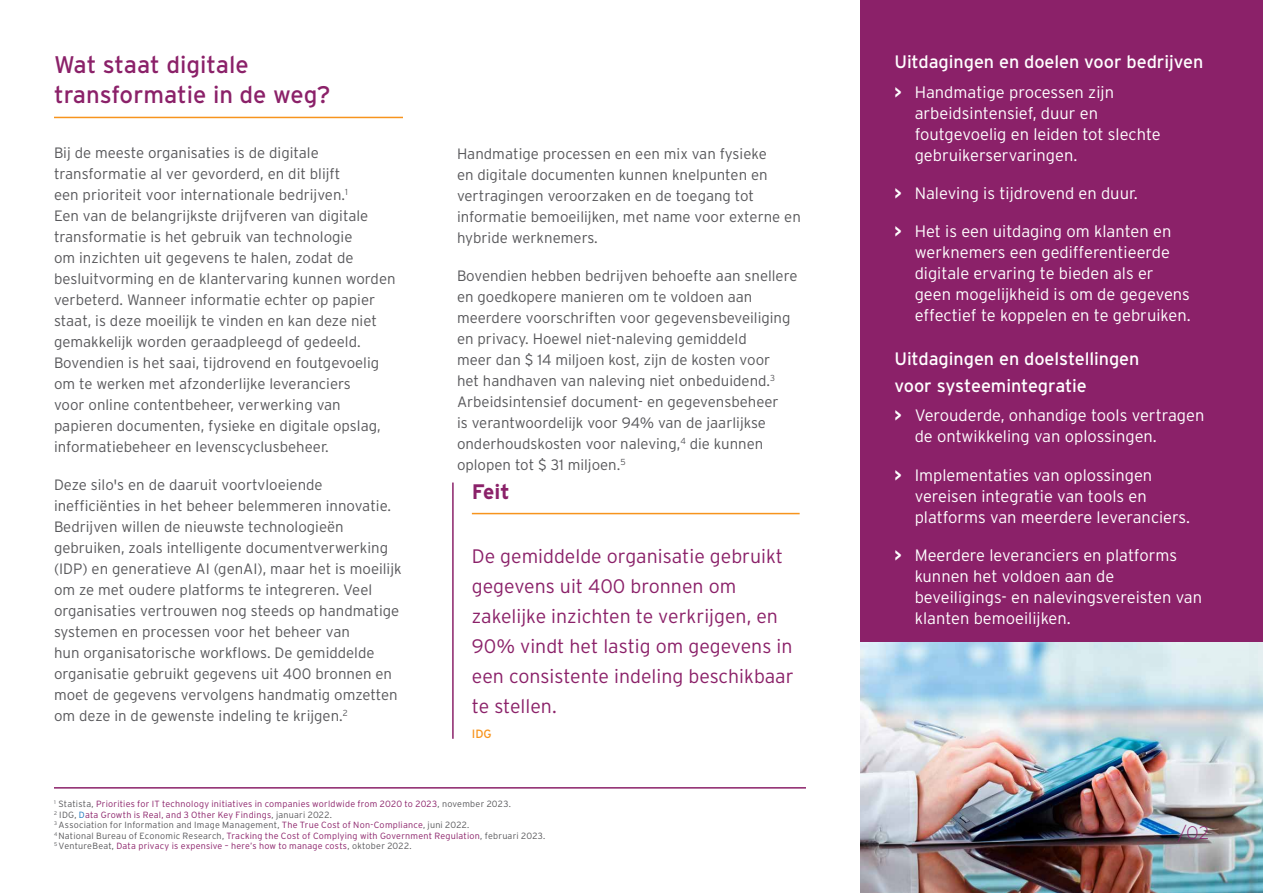
<style>
.page{position:relative;width:1263px;height:893px;background:#fff}
.page>*{position:absolute;margin:0;border:0;box-sizing:border-box;transform-origin:0 0}
.t1{font:24px/30px "Interstate";color:#8b2169}
.t2{font:700 21px "Interstate";color:#8b2169}
.t3{font:300 19.5px/30px "Interstate";color:#8b2169}
.t4{font:18px/27px "Interstate";letter-spacing:-.005em;color:#fff}
.t5{font:300 18px "Geometria";color:#8b2169}
.t6{font:300 16.5px/21px "Interstate";color:#fff}
.t7{font:300 15px/21px "Interstate";color:#58585b}
.t8{font:12px "Interstate";color:#f7941d}
.t9{font:300 9px/10.5px "Interstate";letter-spacing:.025em;color:#8b2169}
.s1{color:#58585b}
.s2{color:#1b75bc}
.s3{font-weight:700}
</style>
<div class="page">
<div style="left:860px;top:0;width:403px;height:893px;background:#8b2169"></div>
<hr style="left:54px;top:787px;width:752px;height:2px;background:#8b2169">
<img style="left:860px;top:643px;width:403px;height:250px">
<hr style="left:54px;top:117px;width:349px;height:1px;background:#f7941d">
<hr style="left:472px;top:513px;width:328px;height:1px;background:#f7941d">
<hr style="left:452px;top:482px;width:2px;height:257px;background:#8b2169">
<h1 class="t1" style="left:54px;top:50px;width:278px">Wat staat digitale transformatie in de weg?</h1>
<p class="t7" style="left:54px;top:142px;width:343px">Bij de meeste organisaties is de digitale transformatie al ver gevorderd, en dit blijft<br>een prioriteit voor internationale bedrijven.<sup>1<br></sup>Een van de belangrijkste drijfveren van digitale transformatie is het gebruik van technologie<br>om inzichten uit gegevens te halen, zodat de besluitvorming en de klantervaring kunnen worden verbeterd. Wanneer informatie echter op papier staat, is deze moeilijk te vinden en kan deze niet gemakkelijk worden geraadpleegd of gedeeld.<br>Bovendien is het saai, tijdrovend en foutgevoelig om te werken met afzonderlijke leveranciers<br>voor online contentbeheer, verwerking van papieren documenten, fysieke en digitale opslag, informatiebeheer en levenscyclusbeheer.</p>
<p class="t7" style="left:54px;top:474px;width:349px">Deze silo's en de daaruit voortvloeiende inefficiënties in het beheer belemmeren innovatie.<br>Bedrijven willen de nieuwste technologieën gebruiken, zoals intelligente documentverwerking (IDP) en generatieve AI (genAI), maar het is moeilijk om ze met oudere platforms te integreren. Veel organisaties vertrouwen nog steeds op handmatige systemen en processen voor het beheer van<br>hun organisatorische workflows. De gemiddelde organisatie gebruikt gegevens uit 400 bronnen en moet de gegevens vervolgens handmatig omzetten om deze in de gewenste indeling te krijgen.<sup>2</sup></p>
<p class="t7" style="left:457px;top:143px;width:345px">Handmatige processen en een mix van fysieke<br>en digitale documenten kunnen knelpunten en vertragingen veroorzaken en de toegang tot informatie bemoeilijken, met name voor externe en hybride werknemers.</p>
<p class="t7" style="left:457px;top:265px;width:342px">Bovendien hebben bedrijven behoefte aan snellere en goedkopere manieren om te voldoen aan meerdere voorschriften voor gegevensbeveiliging en privacy. Hoewel niet-naleving gemiddeld<br>meer dan $ 14 miljoen kost, zijn de kosten voor<br>het handhaven van naleving niet onbeduidend.<sup>3<br></sup>Arbeidsintensief document- en gegevensbeheer<br>is verantwoordelijk voor 94% van de jaarlijkse onderhoudskosten voor naleving,<sup>4</sup> die kunnen oplopen tot $ 31 miljoen.<sup>5</sup></p>
<h2 class="t2" style="left:472px;top:479px;width:39px">Feit</h2>
<h3 class="t3" style="left:472px;top:541px;width:323px">De gemiddelde organisatie gebruikt gegevens uit 400 bronnen om zakelijke inzichten te verkrijgen, en<br>90% vindt het lastig om gegevens in een consistente indeling beschikbaar te stellen.</h3>
<p class="t8" style="left:472px;top:726px;width:21px">IDG</p>
<p class="t9" style="left:54px;top:799px;width:493px"><sup>1</sup> <span class="s1">Statista,</span> Priorities for IT technology initiatives in companies worldwide from 2020 to 2023<span class="s1">, november 2023.<br></span><sup>2</sup> <span class="s1">IDG,</span> <span class="s2">D</span>ata Growth is Real, and 3 Other Key Findings<span class="s1">, januari 2022.<br></span><sup>3</sup> <span class="s1">Association for Information and Image Management,</span> The True Cost of Non‑Compliance<span class="s1">, juni 2022.<br></span><sup>4</sup> <span class="s1">National Bureau of Economic Research,</span> Tracking the Cost of Complying with Government Regulation<span class="s1">, februari 2023.<br></span><sup>5</sup> <span class="s1">VentureBeat,</span> Data privacy is expensive – here’s how to manage costs<span class="s1">, oktober 2022.</span></p>
<p class="t4" style="left:894px;top:48px;width:310px">Uitdagingen en doelen voor bedrijven</p>
<p class="t6" style="left:915px;top:81px;width:248px;text-indent:-20px"><span class="s3">&gt;</span> Handmatige processen zijn arbeidsintensief, duur en foutgevoelig en leiden tot slechte gebruikerservaringen.</p>
<p class="t6" style="left:894px;top:182px;width:245px"><span class="s3">&gt;</span> Naleving is tijdrovend en duur.</p>
<p class="t6" style="left:915px;top:221px;width:277px;text-indent:-20px"><span class="s3">&gt;</span> Het is een uitdaging om klanten en werknemers een gedifferentieerde digitale ervaring te bieden als er geen mogelijkheid is om de gegevens effectief te koppelen en te gebruiken.</p>
<p class="t4" style="left:894px;top:345px;width:246px">Uitdagingen en doelstellingen voor systeemintegratie</p>
<p class="t6" style="left:915px;top:405px;width:291px;text-indent:-20px"><span class="s3">&gt;</span> Verouderde, onhandige tools vertragen de ontwikkeling van oplossingen.</p>
<p class="t6" style="left:915px;top:464px;width:277px;text-indent:-20px"><span class="s3">&gt;</span> Implementaties van oplossingen vereisen integratie van tools en platforms van meerdere leveranciers.</p>
<p class="t6" style="left:915px;top:544px;width:289px;text-indent:-20px"><span class="s3">&gt;</span> Meerdere leveranciers en platforms kunnen het voldoen aan de beveiligings- en nalevingsvereisten van klanten bemoeilijken.</p>
<p class="t5" style="left:1178px;top:822px;width:33px">/02</p>
</div>
